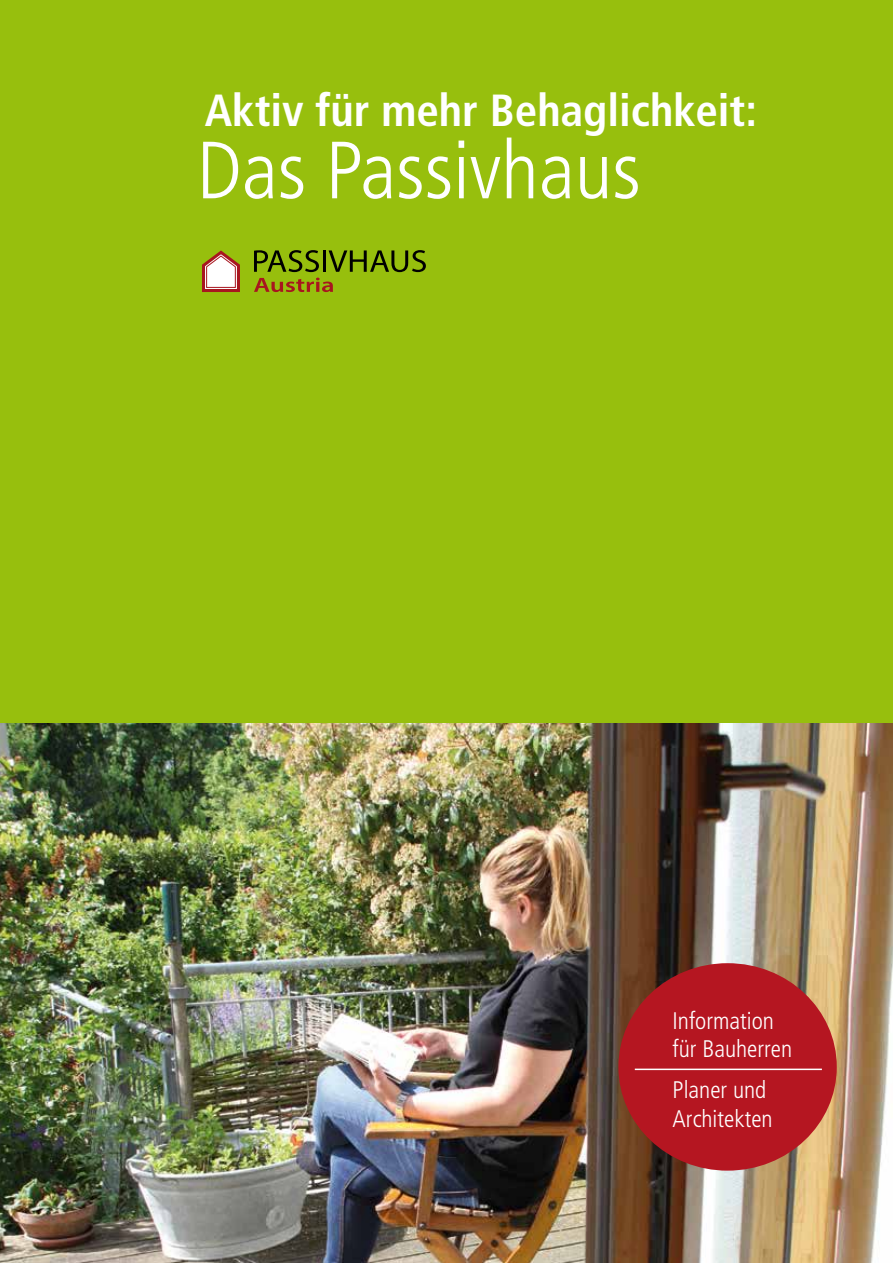
<style>
.page{position:relative;width:893px;height:1263px;background:#fff}
.page>*{position:absolute;margin:0;border:0;box-sizing:border-box;transform-origin:0 0}
.t1{font:300 condensed 81px "Frutiger";color:#fff}
.t2{font:700 condensed 45px "Frutiger";color:#fff}
.t3{font:300 condensed 24px/28.8px "Frutiger";color:#fff}
</style>
<div class="page">
<div style="left:0;top:0;width:893px;height:794px;background:#97bf0d"></div>
<img style="left:0;top:723px;width:893px;height:540px">
<div style="left:618px;top:963px;width:219px;height:207px;background:#b51621;border-radius:50%"></div>
<hr style="left:635px;top:1068px;width:187px;height:2px;background:#fff">
<svg style="left:202px;top:250px;width:38px;height:42px"></svg>
<svg style="left:254px;top:250px;width:65px;height:22px"></svg>
<hr style="left:323px;top:250px;width:3px;height:22px;background:#000">
<svg style="left:329px;top:250px;width:97px;height:22px"></svg>
<svg style="left:254px;top:278px;width:79px;height:14px"></svg>
<h2 class="t2" style="left:205px;top:84px;width:554px">Aktiv für mehr Behaglichkeit:</h2>
<h1 class="t1" style="left:197px;top:124px;width:446px">Das Passivhaus</h1>
<p class="t3" style="left:673px;top:1006px;width:121px">Information für Bauherren</p>
<p class="t3" style="left:673px;top:1076px;width:102px">Planer und<br>Architekten</p>
</div>
